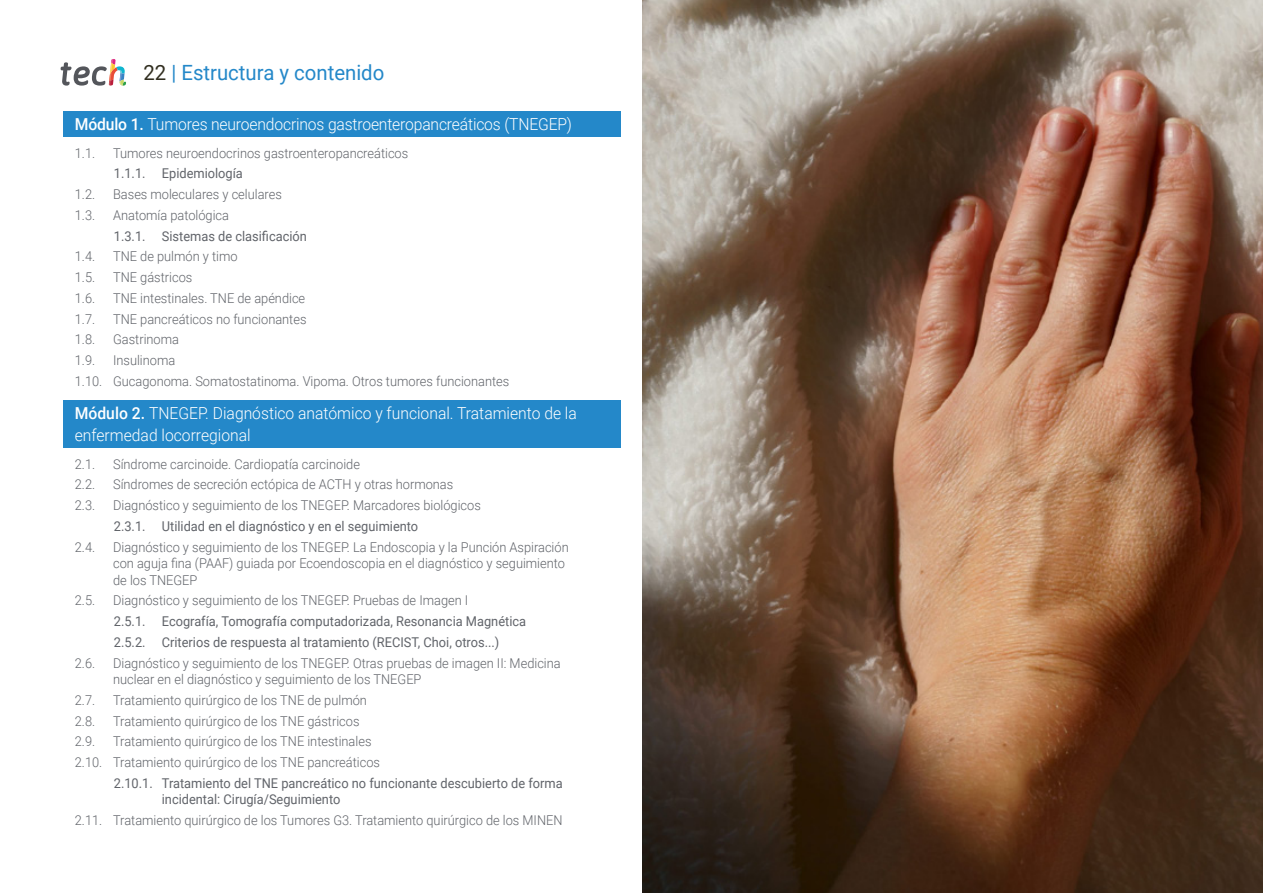
<style>
.page{position:relative;width:1263px;height:893px;background:#fff}
.page>*{position:absolute;margin:0;border:0;box-sizing:border-box;transform-origin:0 0}
.t1{font:21px "Roboto";color:#2488c9}
.t2{font:300 16.5px/22.5px "Roboto";color:#fff;scale:.95 1}
.t3{font:300 13.5px/16.5px "Roboto";color:#61646a;scale:.95 1}
.t4{font:13.5px/20.7px "Roboto";color:#61646a;scale:.95 1}
.s1{color:#312e20}
.s2{font-weight:500}
</style>
<div class="page">
<svg style="left:61px;top:59px;width:65px;height:27px"></svg>
<div style="left:64px;top:112px;width:557px;height:25px;background:#2488c9"></div>
<div style="left:64px;top:400px;width:557px;height:48px;background:#2488c9"></div>
<img style="left:642px;top:0;width:621px;height:893px">
<h1 class="t1" style="left:144px;top:57px;width:242px"><span class="s1">22</span> | Estructura y contenido</h1>
<p class="t2" style="left:75px;top:113px;width:525px"><span class="s2">Módulo 1.</span> Tumores neuroendocrinos gastroenteropancreáticos (TNEGEP)</p>
<p class="t3" style="left:75px;top:144px;width:23px">1.1.</p>
<p class="t3" style="left:113px;top:144px;width:312px">Tumores neuroendocrinos gastroenteropancreáticos</p>
<p class="t4" style="left:114px;top:163px;width:137px">1.1.1. Epidemiología</p>
<p class="t3" style="left:75px;top:185px;width:23px">1.2.</p>
<p class="t3" style="left:113px;top:185px;width:179px">Bases moleculares y celulares</p>
<p class="t3" style="left:75px;top:206px;width:23px">1.3.</p>
<p class="t3" style="left:113px;top:206px;width:124px">Anatomía patológica</p>
<p class="t4" style="left:114px;top:225px;width:205px">1.3.1. Sistemas de clasificación</p>
<p class="t3" style="left:75px;top:248px;width:23px">1.4.</p>
<p class="t3" style="left:113px;top:248px;width:133px">TNE de pulmón y timo</p>
<p class="t3" style="left:75px;top:268px;width:23px">1.5.</p>
<p class="t3" style="left:113px;top:268px;width:85px">TNE gástricos</p>
<p class="t3" style="left:75px;top:289px;width:23px">1.6.</p>
<p class="t3" style="left:113px;top:289px;width:204px">TNE intestinales. TNE de apéndice</p>
<p class="t3" style="left:75px;top:310px;width:23px">1.7.</p>
<p class="t3" style="left:113px;top:310px;width:205px">TNE pancreáticos no funcionantes</p>
<p class="t3" style="left:75px;top:331px;width:23px">1.8.</p>
<p class="t3" style="left:113px;top:331px;width:71px">Gastrinoma</p>
<p class="t3" style="left:75px;top:351px;width:23px">1.9.</p>
<p class="t3" style="left:75px;top:349px;width:459px;line-height:20.7px;text-indent:38px">Insulinoma<br>1.10. Gucagonoma. Somatostatinoma. Vipoma. Otros tumores funcionantes</p>
<p class="t2" style="left:75px;top:401px;width:530px"><span class="s2">Módulo 2.</span> TNEGEP. Diagnóstico anatómico y funcional. Tratamiento de la enfermedad locorregional</p>
<p class="t3" style="left:75px;top:455px;width:23px">2.1.</p>
<p class="t3" style="left:113px;top:455px;width:261px">Síndrome carcinoide. Cardiopatía carcinoide</p>
<p class="t3" style="left:75px;top:476px;width:23px">2.2.</p>
<p class="t3" style="left:113px;top:476px;width:360px">Síndromes de secreción ectópica de ACTH y otras hormonas</p>
<p class="t3" style="left:75px;top:496px;width:23px">2.3.</p>
<p class="t3" style="left:113px;top:496px;width:389px">Diagnóstico y seguimiento de los TNEGEP. Marcadores biológicos</p>
<p class="t4" style="left:114px;top:515px;width:322px">2.3.1. Utilidad en el diagnóstico y en el seguimiento</p>
<p class="t3" style="left:75px;top:538px;width:23px">2.4.</p>
<p class="t3" style="left:113px;top:538px;width:481px">Diagnóstico y seguimiento de los TNEGEP. La Endoscopia y la Punción Aspiración con aguja fina (PAAF) guiada por Ecoendoscopia en el diagnóstico y seguimiento de los TNEGEP</p>
<p class="t3" style="left:75px;top:592px;width:23px">2.5.</p>
<p class="t3" style="left:113px;top:592px;width:375px">Diagnóstico y seguimiento de los TNEGEP. Pruebas de Imagen I</p>
<p class="t4" style="left:114px;top:610px;width:435px">2.5.1. Ecografía, Tomografía computadorizada, Resonancia Magnética<br>2.5.2. Criterios de respuesta al tratamiento (RECIST, Choi, otros...)</p>
<p class="t3" style="left:75px;top:654px;width:23px">2.6.</p>
<p class="t3" style="left:113px;top:654px;width:473px">Diagnóstico y seguimiento de los TNEGEP. Otras pruebas de imagen II: Medicina nuclear en el diagnóstico y seguimiento de los TNEGEP</p>
<p class="t3" style="left:75px;top:691px;width:23px">2.7.</p>
<p class="t3" style="left:113px;top:691px;width:269px">Tratamiento quirúrgico de los TNE de pulmón</p>
<p class="t3" style="left:75px;top:712px;width:23px">2.8.</p>
<p class="t3" style="left:113px;top:712px;width:261px">Tratamiento quirúrgico de los TNE gástricos</p>
<p class="t3" style="left:75px;top:733px;width:23px">2.9.</p>
<p class="t3" style="left:75px;top:731px;width:323px;line-height:20.7px;text-indent:38px">Tratamiento quirúrgico de los TNE intestinales<br>2.10. Tratamiento quirúrgico de los TNE pancreáticos</p>
<p class="t4" style="left:162px;top:774px;width:423px;line-height:16.5px;text-indent:-48px">2.10.1. Tratamiento del TNE pancreático no funcionante descubierto de forma incidental: Cirugía/Seguimiento</p>
<p class="t3" style="left:75px;top:811px;width:515px">2.11. Tratamiento quirúrgico de los Tumores G3. Tratamiento quirúrgico de los MINEN</p>
</div>
